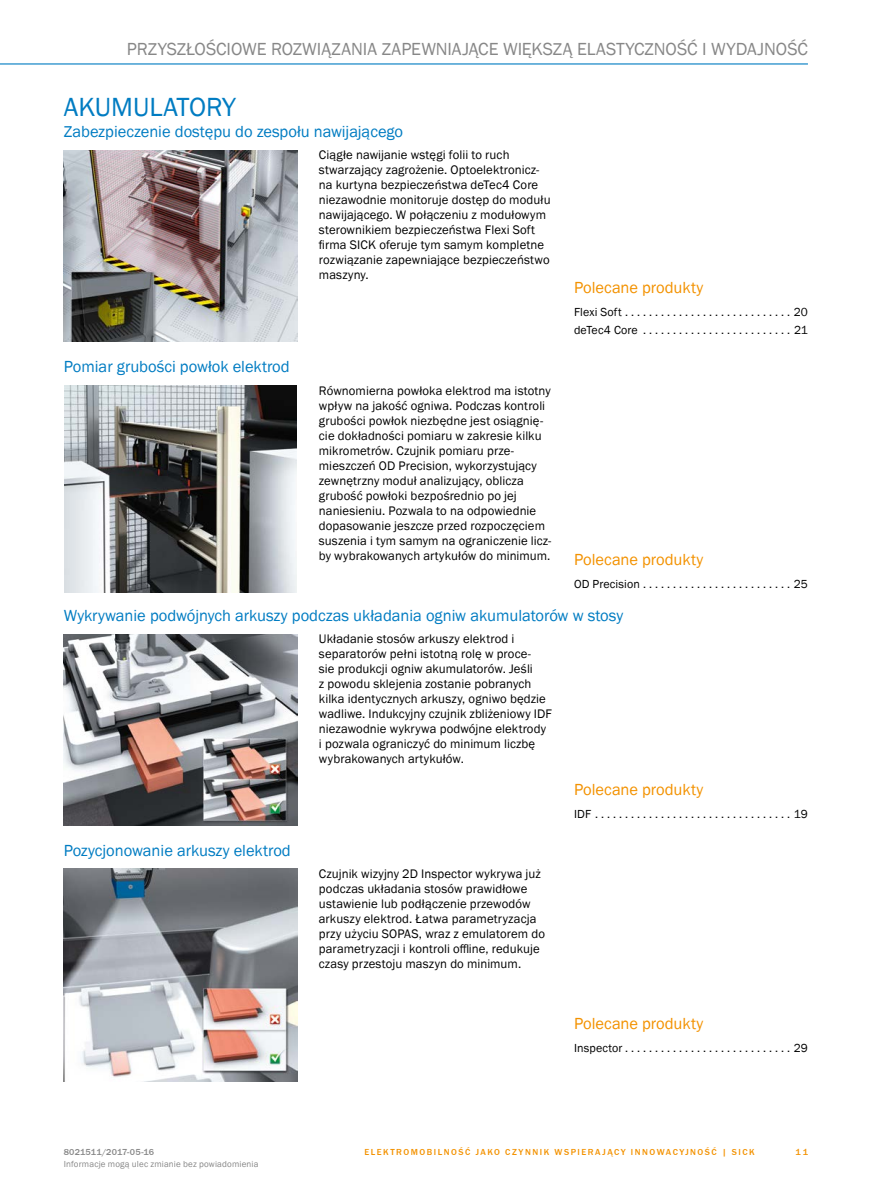
<style>
.page{position:relative;width:893px;height:1188px;background:#fff}
.page>*{position:absolute;margin:0;border:0;box-sizing:border-box;transform-origin:0 0}
.t1{font:27px "SICK Franklin";color:#007cc2}
.t2{font:18px "SICK Franklin";color:#878787}
.t3{font:16.5px "SICK Franklin";color:#007cc2}
.t4{font:16.5px "SICK Franklin";color:#f39200}
.t5{font:12.75px/15px "SICK Franklin";letter-spacing:.01em;color:#000}
.t6{font:12px "SICK Franklin";letter-spacing:.01em;color:#000}
.t7{font:500 9px "SICK Franklin";letter-spacing:.17em;color:#f39200}
.t8{font:9px "SICK Franklin";letter-spacing:.02em;color:#878787}
.t9{font:500 9px "SICK Franklin";letter-spacing:.02em;color:#878787}
</style>
<div class="page">
<hr style="left:0;top:63px;width:808px;height:2px;background:#007cc2">
<img style="left:64px;top:150px;width:234px;height:191px">
<img style="left:65px;top:385px;width:232px;height:208px">
<img style="left:64px;top:634px;width:234px;height:191px">
<img style="left:64px;top:869px;width:234px;height:212px">
<h2 class="t2" style="left:127px;top:38px;width:21px">Przyszłościowe</h2>
<h2 class="t2" style="left:271px;top:38px;width:11px">rozwiązania</h2>
<h2 class="t2" style="left:382px;top:38px;width:11px">zapewniające</h2>
<h2 class="t2" style="left:503px;top:38px;width:11px">większą</h2>
<h2 class="t2" style="left:577px;top:38px;width:11px">elastyczność</h2>
<h2 class="t2" style="left:702px;top:38px;width:21px">i wydajność</h2>
<h1 class="t1" style="left:64px;top:90px;width:174px">AKUMULATORY</h1>
<p class="t3" style="left:64px;top:121px;width:341px">Zabezpieczenie dostępu do zespołu nawijającego</p>
<p class="t5" style="left:319px;top:148px;width:233px">Ciągłe nawijanie wstęgi folii to ruch stwarzający zagrożenie. Optoelektronicz&shy;na kurtyna bezpieczeństwa deTec4 Core niezawodnie monitoruje dostęp do modułu nawijającego. W połączeniu z modułowym sterownikiem bezpieczeństwa Flexi Soft firma SICK oferuje tym samym kompletne rozwiązanie zapewniające bezpieczeństwo maszyny.</p>
<p class="t4" style="left:574px;top:277px;width:131px">Polecane produkty</p>
<p class="t6" style="left:574px;top:304px;width:49px">Flexi Soft</p>
<p class="t6" style="left:794px;top:304px;width:16px">20</p>
<p class="t6" style="left:574px;top:323px;width:65px">deTec4 Core</p>
<p class="t6" style="left:794px;top:323px;width:15px">21</p>
<p class="t3" style="left:64px;top:357px;width:227px">Pomiar grubości powłok elektrod</p>
<p class="t5" style="left:319px;top:383px;width:234px">Równomierna powłoka elektrod ma istotny wpływ na jakość ogniwa. Podczas kontroli grubości powłok niezbędne jest osiągnię&shy;cie dokładności pomiaru w zakresie kilku mikrometrów. Czujnik pomiaru prze&shy;mieszczeń OD Precision, wykorzystujący zewnętrzny moduł analizujący, oblicza grubość powłoki bezpośrednio po jej naniesieniu. Pozwala to na odpowiednie dopasowanie jeszcze przed rozpoczęciem suszenia i tym samym na ograniczenie licz&shy;by wybrakowanych artykułów do minimum.</p>
<p class="t4" style="left:574px;top:549px;width:131px">Polecane produkty</p>
<p class="t6" style="left:574px;top:577px;width:67px">OD Precision</p>
<p class="t6" style="left:794px;top:577px;width:15px">25</p>
<p class="t3" style="left:64px;top:605px;width:561px">Wykrywanie podwójnych arkuszy podczas układania ogniw akumulatorów w stosy</p>
<p class="t5" style="left:319px;top:632px;width:235px">Układanie stosów arkuszy elektrod i separatorów pełni istotną rolę w proce-<br>sie produkcji ogniw akumulatorów. Jeśli<br>z powodu sklejenia zostanie pobranych kilka identycznych arkuszy, ogniwo będzie wadliwe. Indukcyjny czujnik zbliżeniowy IDF niezawodnie wykrywa podwójne elektrody i pozwala ograniczyć do minimum liczbę wybrakowanych artykułów.</p>
<p class="t4" style="left:574px;top:779px;width:131px">Polecane produkty</p>
<p class="t6" style="left:574px;top:806px;width:19px">IDF</p>
<p class="t6" style="left:794px;top:806px;width:16px">19</p>
<p class="t3" style="left:64px;top:840px;width:229px">Pozycjonowanie arkuszy elektrod</p>
<p class="t5" style="left:319px;top:866px;width:228px">Czujnik wizyjny 2D Inspector wykrywa już podczas układania stosów prawidłowe ustawienie lub podłączenie przewodów arkuszy elektrod. Łatwa parametryzacja przy użyciu SOPAS, wraz z emulatorem do parametryzacji i kontroli offline, redukuje czasy przestoju maszyn do minimum.</p>
<p class="t9" style="left:64px;top:1146px;width:92px">8021511/2017-05-16</p>
<p class="t8" style="left:64px;top:1159px;width:196px">Informacje mogą ulec zmianie bez powiadomienia</p>
<p class="t4" style="left:574px;top:1014px;width:131px">Polecane produkty</p>
<p class="t6" style="left:574px;top:1041px;width:50px">Inspector</p>
<p class="t6" style="left:794px;top:1041px;width:16px">29</p>
<p class="t7" style="left:364px;top:1146px;width:392px">ELEKTROMOBILNOŚĆ JAKO CZYNNIK WSPIERAJĄCY INNOWACYJNOŚĆ | SICK</p>
<p class="t7" style="left:796px;top:1146px;width:14px">11</p>
</div>
